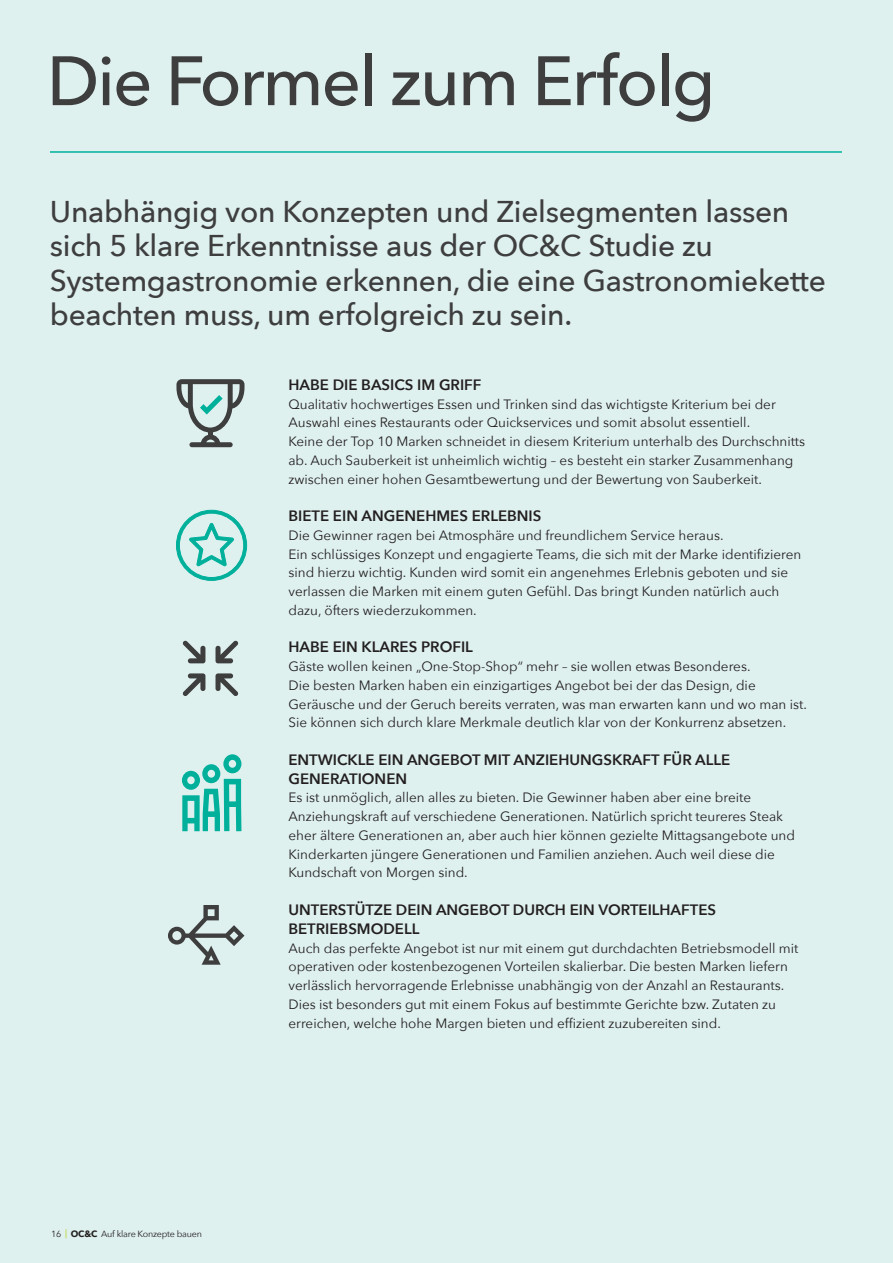
<style>
.page{position:relative;width:893px;height:1263px;background:#dff1ef}
.page>*{position:absolute;margin:0;border:0;box-sizing:border-box;transform-origin:0 0}
.A_Head{font:500 69px "Avenir Next";letter-spacing:-.03em;color:#3e3e3f}
.Sub_heading{font:500 30px/34.5px "Avenir Next";letter-spacing:-.01em;color:#3e3e3f}
.B_Head{font:600 15px/18.8px "Avenir Next";color:#231f20}
.Body_copy{font:13.5px/18.8px "Avenir Next";color:#231f20}
.B_Head-2{font:13.5px/18.8px "Avenir Next";color:#231f20}
.t1{font:9px "Avenir Next";letter-spacing:-.025em;color:#231f20}
.s1{font-weight:700}
</style>
<div class="page">
<hr style="left:50px;top:151px;width:792px;height:2px;background:#00b09b">
<svg style="left:176px;top:379px;width:68px;height:63px"></svg>
<div style="left:189px;top:442px;width:44px;height:5px;background:#3e3e3f;border-radius:2px"></div>
<svg style="left:182px;top:754px;width:59px;height:77px"></svg>
<svg style="left:168px;top:905px;width:76px;height:60px"></svg>
<svg style="left:176px;top:509px;width:71px;height:72px"></svg>
<svg style="left:183px;top:640px;width:55px;height:56px"></svg>
<p class="A_Head" style="left:47px;top:22px;width:670px">Die Formel zum Erfolg</p>
<p class="Sub_heading" style="left:50px;top:193px;width:777px">Unabhängig von Konzepten und Zielsegmenten lassen sich 5 klare Erkenntnisse aus der OC&amp;C Studie zu Systemgastronomie erkennen, die eine Gastronomiekette beachten muss, um erfolgreich zu sein.</p>
<p class="t1" style="left:51px;top:1227px;width:153px">16 <sup>|</sup> <span class="s1">OC&amp;C</span> Auf klare Konzepte bauen</p>
<p class="B_Head" style="left:288px;top:375px;width:195px">HABE DIE BASICS IM GRIFF</p>
<p class="B_Head-2" style="left:288px;top:394px;width:518px">Qualitativ hochwertiges Essen und Trinken sind das wichtigste Kriterium bei der Auswahl eines Restaurants oder Quickservices und somit absolut essentiell.<br>Keine der Top 10 Marken schneidet in diesem Kriterium unterhalb des Durchschnitts ab. Auch Sauberkeit ist unheimlich wichtig – es besteht ein starker Zusammenhang zwischen einer hohen Gesamtbewertung und der Bewertung von Sauberkeit.</p>
<p class="B_Head" style="left:288px;top:506px;width:254px">BIETE EIN ANGENEHMES ERLEBNIS</p>
<p class="Body_copy" style="left:288px;top:525px;width:514px">Die Gewinner ragen bei Atmosphäre und freundlichem Service heraus.<br>Ein schlüssiges Konzept und engagierte Teams, die sich mit der Marke identifizieren sind hierzu wichtig. Kunden wird somit ein angenehmes Erlebnis geboten und sie verlassen die Marken mit einem guten Gefühl. Das bringt Kunden natürlich auch dazu, öfters wiederzukommen.</p>
<p class="B_Head" style="left:288px;top:637px;width:186px">HABE EIN KLARES PROFIL</p>
<p class="Body_copy" style="left:288px;top:656px;width:520px">Gäste wollen keinen „One-Stop-Shop“ mehr – sie wollen etwas Besonderes.<br>Die besten Marken haben ein einzigartiges Angebot bei der das Design, die Geräusche und der Geruch bereits verraten, was man erwarten kann und wo man ist.<br>Sie können sich durch klare Merkmale deutlich klar von der Konkurrenz absetzen.</p>
<p class="B_Head" style="left:288px;top:750px;width:443px">ENTWICKLE EIN ANGEBOT MIT ANZIEHUNGSKRAFT FÜR ALLE<br>GENERATIONEN</p>
<p class="Body_copy" style="left:288px;top:788px;width:508px">Es ist unmöglich, allen alles zu bieten. Die Gewinner haben aber eine breite Anziehungskraft auf verschiedene Generationen. Natürlich spricht teureres Steak eher ältere Generationen an, aber auch hier können gezielte Mittagsangebote und Kinderkarten jüngere Generationen und Familien anziehen. Auch weil diese die Kundschaft von Morgen sind.</p>
<p class="B_Head" style="left:288px;top:900px;width:429px">UNTERSTÜTZE DEIN ANGEBOT DURCH EIN VORTEILHAFTES<br>BETRIEBSMODELL</p>
<p class="Body_copy" style="left:288px;top:938px;width:511px">Auch das perfekte Angebot ist nur mit einem gut durchdachten Betriebsmodell mit operativen oder kostenbezogenen Vorteilen skalierbar. Die besten Marken liefern verlässlich hervorragende Erlebnisse unabhängig von der Anzahl an Restaurants.<br>Dies ist besonders gut mit einem Fokus auf bestimmte Gerichte bzw. Zutaten zu erreichen, welche hohe Margen bieten und effizient zuzubereiten sind.</p>
</div>
